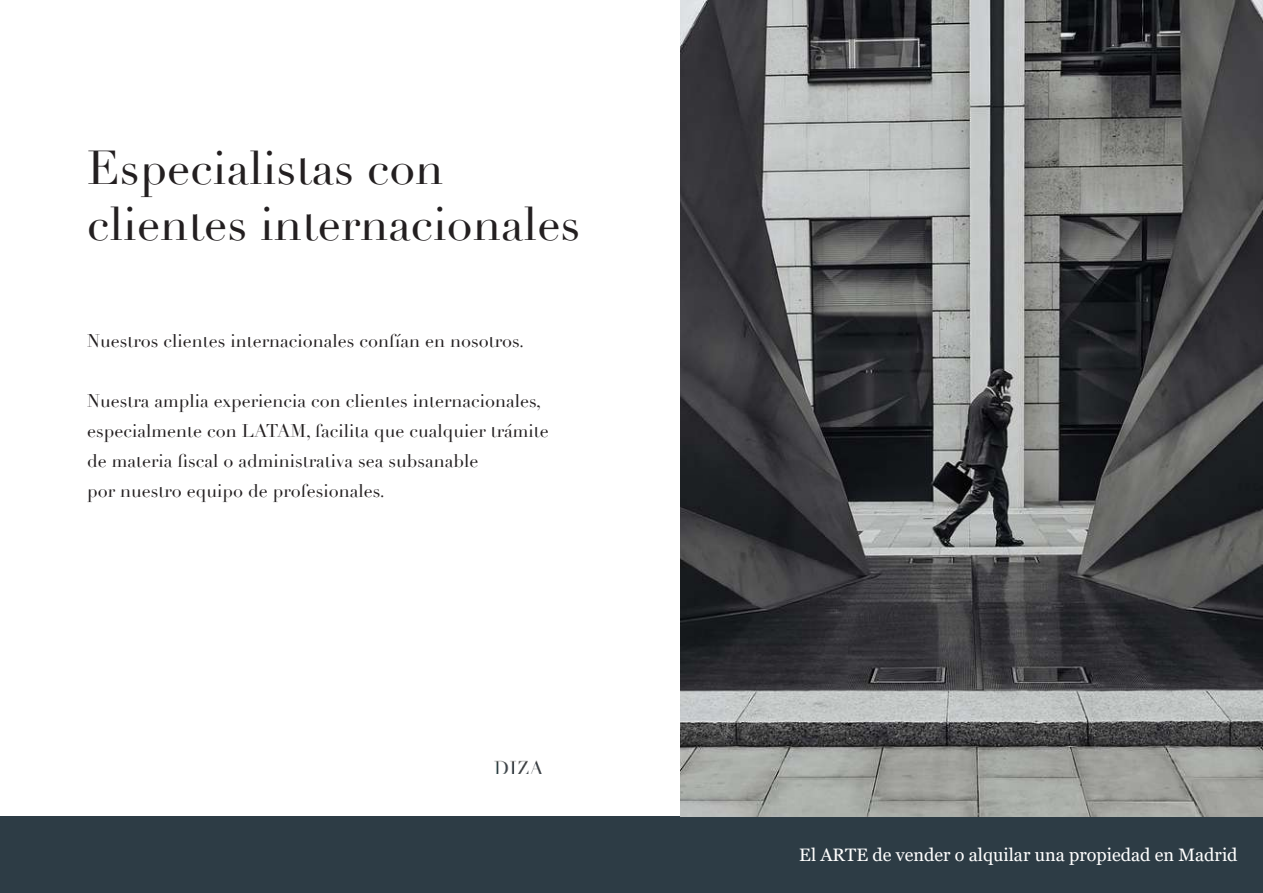
<style>
.page{position:relative;width:1263px;height:893px;background:#fff}
.page>*{position:absolute;margin:0;border:0;box-sizing:border-box;transform-origin:0 0}
.t1{font:46.5px/55.8px "Didot";color:#231f20}
.t2{font:18px/30px "Didot";color:#231f20}
.t3{font:18px "Georgia";color:#fff}
</style>
<div class="page">
<div style="left:0;top:816px;width:1263px;height:77px;background:#2d3c45"></div>
<img style="left:680px;top:0;width:583px;height:816px">
<img style="left:494px;top:760px;width:48px;height:13px">
<h1 class="t1" style="left:87px;top:141px;width:495px">Especialistas con clientes internacionales</h1>
<p class="t2" style="left:87px;top:326px;width:438px">Nuestros clientes internacionales confían en nosotros.</p>
<p class="t2" style="left:87px;top:386px;width:463px">Nuestra amplia experiencia con clientes internacionales, especialmente con LATAM, facilita que cualquier trámite de materia fiscal o administrativa sea subsanable<br>por nuestro equipo de profesionales.</p>
<p class="t3" style="left:799px;top:844px;width:440px">El ARTE de vender o alquilar una propiedad en Madrid</p>
</div>
